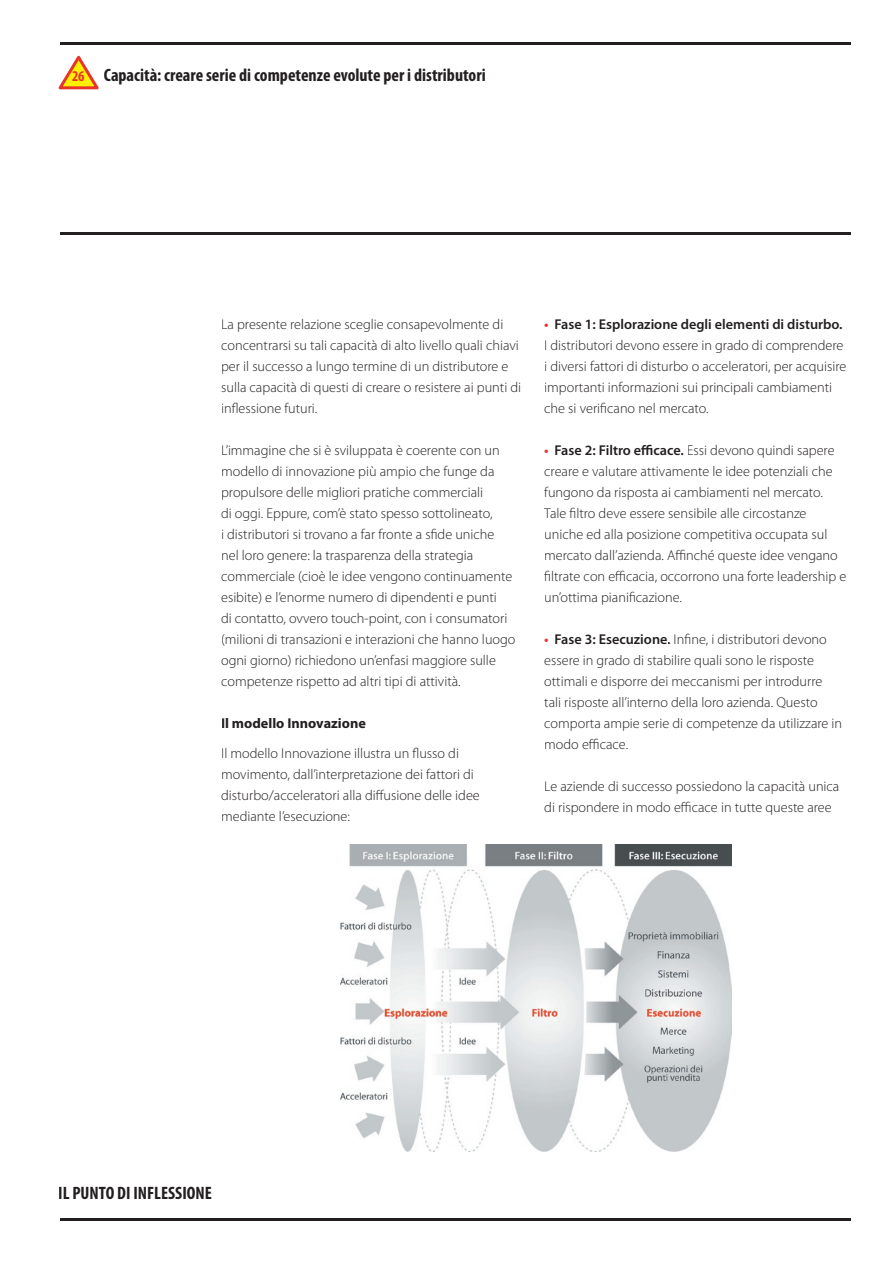
<style>
.page{position:relative;width:893px;height:1263px;background:#fff}
.page>*{position:absolute;margin:0;border:0;box-sizing:border-box;transform-origin:0 0}
.t1{font:700 condensed 18px "Myriad Pro";color:#231f20}
.t2{font:300 14.25px/21px "Myriad Pro";color:#231f20}
.t3{font:700 14.25px "Myriad Pro";color:#231f20}
.s1{font-size:15px;color:#e93429}
.s2{font-weight:600;color:#e93429}
.s3{font-weight:600}
</style>
<div class="page">
<hr style="left:60px;top:233px;width:790px;height:2px;background:#231f20">
<hr style="left:60px;top:43px;width:790px;height:2px;background:#231f20">
<hr style="left:60px;top:1218px;width:790px;height:2px;background:#231f20">
<svg style="left:59px;top:56px;width:40px;height:33px"></svg>
<img style="left:340px;top:844px;width:391px;height:307px">
<p class="t1" style="left:72px;top:65px;width:415px"><span class="s1">26</span> Capacità: creare serie di competenze evolute per i distributori</p>
<p class="t2" style="left:221px;top:314px;width:302px">La presente relazione sceglie consapevolmente di concentrarsi su tali capacità di alto livello quali chiavi per il successo a lungo termine di un distributore e sulla capacità di questi di creare o resistere ai punti di inflessione futuri.</p>
<p class="t2" style="left:221px;top:440px;width:296px">L’immagine che si è sviluppata è coerente con un modello di innovazione più ampio che funge da propulsore delle migliori pratiche commerciali<br>di oggi. Eppure, com’è stato spesso sottolineato,<br>i distributori si trovano a far fronte a sfide uniche nel loro genere: la trasparenza della strategia commerciale (cioè le idee vengono continuamente esibite) e l’enorme numero di dipendenti e punti<br>di contatto, ovvero touch-point, con i consumatori (milioni di transazioni e interazioni che hanno luogo ogni giorno) richiedono un’enfasi maggiore sulle competenze rispetto ad altri tipi di attività.</p>
<p class="t3" style="left:221px;top:715px;width:146px">Il modello Innovazione</p>
<p class="t2" style="left:221px;top:743px;width:260px">Il modello Innovazione illustra un flusso di movimento, dall’interpretazione dei fattori di disturbo/acceleratori alla diffusione delle idee mediante l’esecuzione:</p>
<p class="t2" style="left:544px;top:314px;width:303px"><span class="s2">•</span> <span class="s3">Fase 1: Esplorazione degli elementi di disturbo.<br></span>I distributori devono essere in grado di comprendere i diversi fattori di disturbo o acceleratori, per acquisire importanti informazioni sui principali cambiamenti che si verificano nel mercato.</p>
<p class="t2" style="left:544px;top:440px;width:304px"><span class="s2">•</span> <span class="s3">Fase 2: Filtro efficace.</span> Essi devono quindi sapere creare e valutare attivamente le idee potenziali che fungono da risposta ai cambiamenti nel mercato.<br>Tale filtro deve essere sensibile alle circostanze uniche ed alla posizione competitiva occupata sul mercato dall’azienda. Affinché queste idee vengano filtrate con efficacia, occorrono una forte leadership e un’ottima pianificazione.</p>
<p class="t2" style="left:544px;top:629px;width:299px"><span class="s2">•</span> <span class="s3">Fase 3: Esecuzione.</span> Infine, i distributori devono essere in grado di stabilire quali sono le risposte ottimali e disporre dei meccanismi per introdurre tali risposte all’interno della loro azienda. Questo comporta ampie serie di competenze da utilizzare in modo efficace.</p>
<p class="t2" style="left:544px;top:776px;width:297px">Le aziende di successo possiedono la capacità unica di rispondere in modo efficace in tutte queste aree</p>
<p class="t1" style="left:58px;top:1183px;width:155px">IL PUNTO DI INFLESSIONE</p>
</div>
